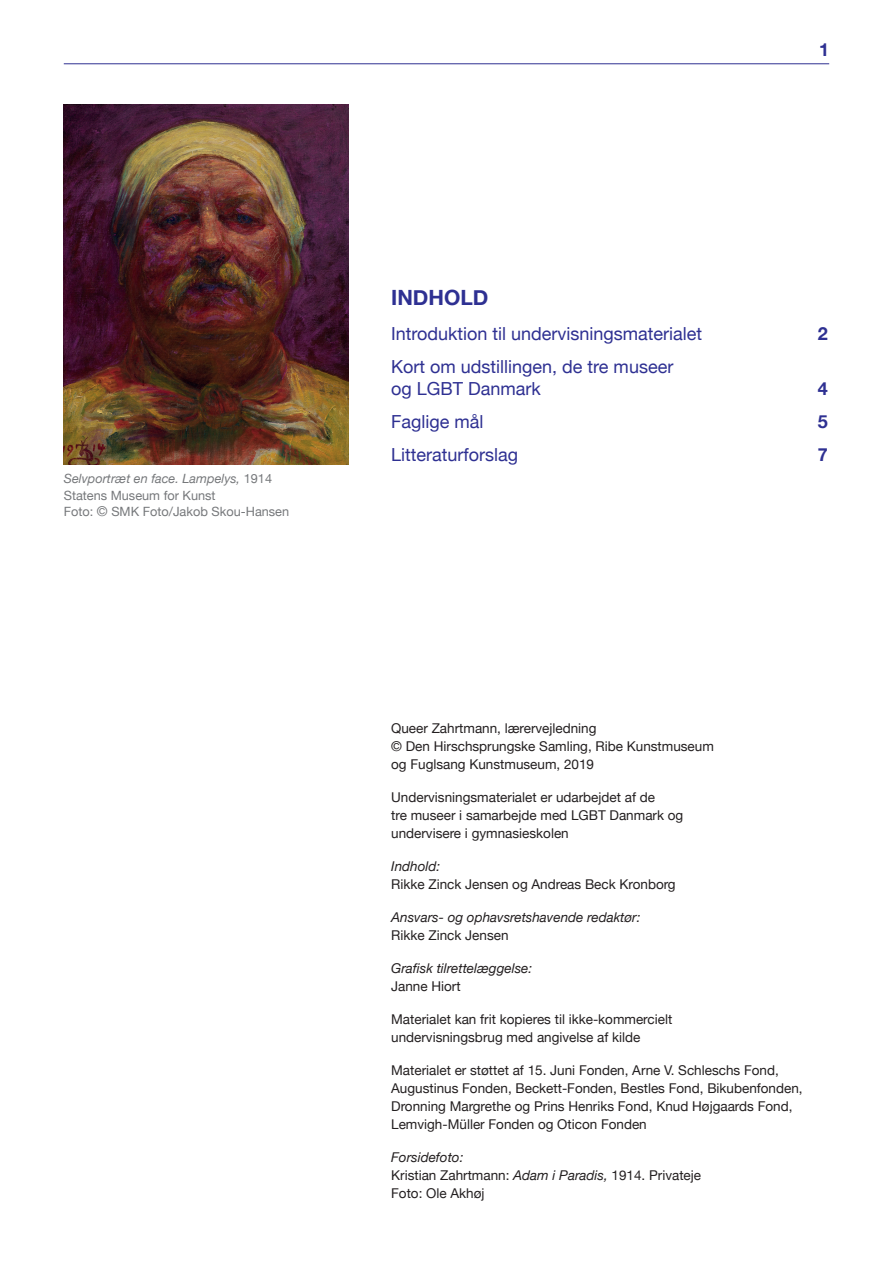
<style>
.page{position:relative;width:893px;height:1263px;background:#fff}
.page>*{position:absolute;margin:0;border:0;box-sizing:border-box;transform-origin:0 0}
.t1{font:700 21px "Helvetica Neue";color:#2e3092}
.t2{font:18px/22.5px "Helvetica Neue";color:#2e3092}
.t3{font:700 18px "Helvetica Neue";color:#2e3092}
.t4{font:13.5px/18px "Helvetica Neue";color:#231f20}
.t5{font:italic 13.5px "Helvetica Neue";color:#231f20}
.t6{font:12.75px/16.5px "Helvetica Neue";color:#76787b}
.s1{font-style:italic}
.s2{font-size:13.5px}
</style>
<div class="page">
<hr style="left:64px;top:63px;width:765px;height:1px;background:#2e3092">
<img style="left:64px;top:104px;width:284px;height:360px">
<p class="t6" style="left:64px;top:471px;width:227px"><span class="s1">Selvportræt en face. Lampelys,</span> 1914<br>Statens Museum for Kunst<br>Foto: <span class="s2">©</span> SMK Foto/Jakob Skou-Hansen</p>
<h2 class="t3" style="left:819px;top:35px;width:12px">1</h2>
<h1 class="t1" style="left:391px;top:281px;width:99px">Indhold</h1>
<h2 class="t2" style="left:391px;top:323px;width:313px">Introduktion til undervisningsmaterialet</h2>
<h2 class="t3" style="left:818px;top:319px;width:12px">2</h2>
<h2 class="t2" style="left:391px;top:356px;width:284px">Kort om udstillingen, de tre museer og LGBT Danmark</h2>
<h2 class="t3" style="left:818px;top:375px;width:12px">4</h2>
<h2 class="t2" style="left:391px;top:412px;width:94px">Faglige mål</h2>
<h2 class="t3" style="left:818px;top:408px;width:12px">5</h2>
<h2 class="t2" style="left:391px;top:445px;width:128px">Litteraturforslag</h2>
<h2 class="t3" style="left:818px;top:441px;width:12px">7</h2>
<p class="t4" style="left:391px;top:720px;width:324px">Queer Zahrtmann, lærervejledning<br>© Den Hirschsprungske Samling, Ribe Kunstmuseum og Fuglsang Kunstmuseum, 2019</p>
<p class="t4" style="left:391px;top:789px;width:294px">Undervisningsmaterialet er udarbejdet af de<br>tre museer i samarbejde med LGBT Danmark og undervisere i gymnasieskolen</p>
<p class="t5" style="left:391px;top:856px;width:51px">Indhold:</p>
<p class="t4" style="left:391px;top:876px;width:286px">Rikke Zinck Jensen og Andreas Beck Kronborg</p>
<p class="t5" style="left:391px;top:907px;width:251px">Ansvars- og ophavsretshavende redaktør:</p>
<p class="t4" style="left:391px;top:927px;width:119px">Rikke Zinck Jensen</p>
<p class="t5" style="left:391px;top:958px;width:142px">Grafisk tilrettelæggelse:</p>
<p class="t4" style="left:391px;top:978px;width:71px">Janne Hiort</p>
<p class="t4" style="left:391px;top:1011px;width:283px">Materialet kan frit kopieres til ikke-kommercielt undervisningsbrug med angivelse af kilde</p>
<p class="t4" style="left:391px;top:1062px;width:413px">Materialet er støttet af 15. Juni Fonden, Arne V. Schleschs Fond, Augustinus Fonden, Beckett-Fonden, Bestles Fond, Bikubenfonden, Dronning Margrethe og Prins Henriks Fond, Knud Højgaards Fond, Lemvigh-Müller Fonden og Oticon Fonden</p>
<p class="t4" style="left:391px;top:1149px;width:311px"><span class="s1">Forsidefoto:<br></span>Kristian Zahrtmann: <span class="s1">Adam i Paradis,</span> 1914. Privateje<br>Foto: Ole Akhøj</p>
</div>
